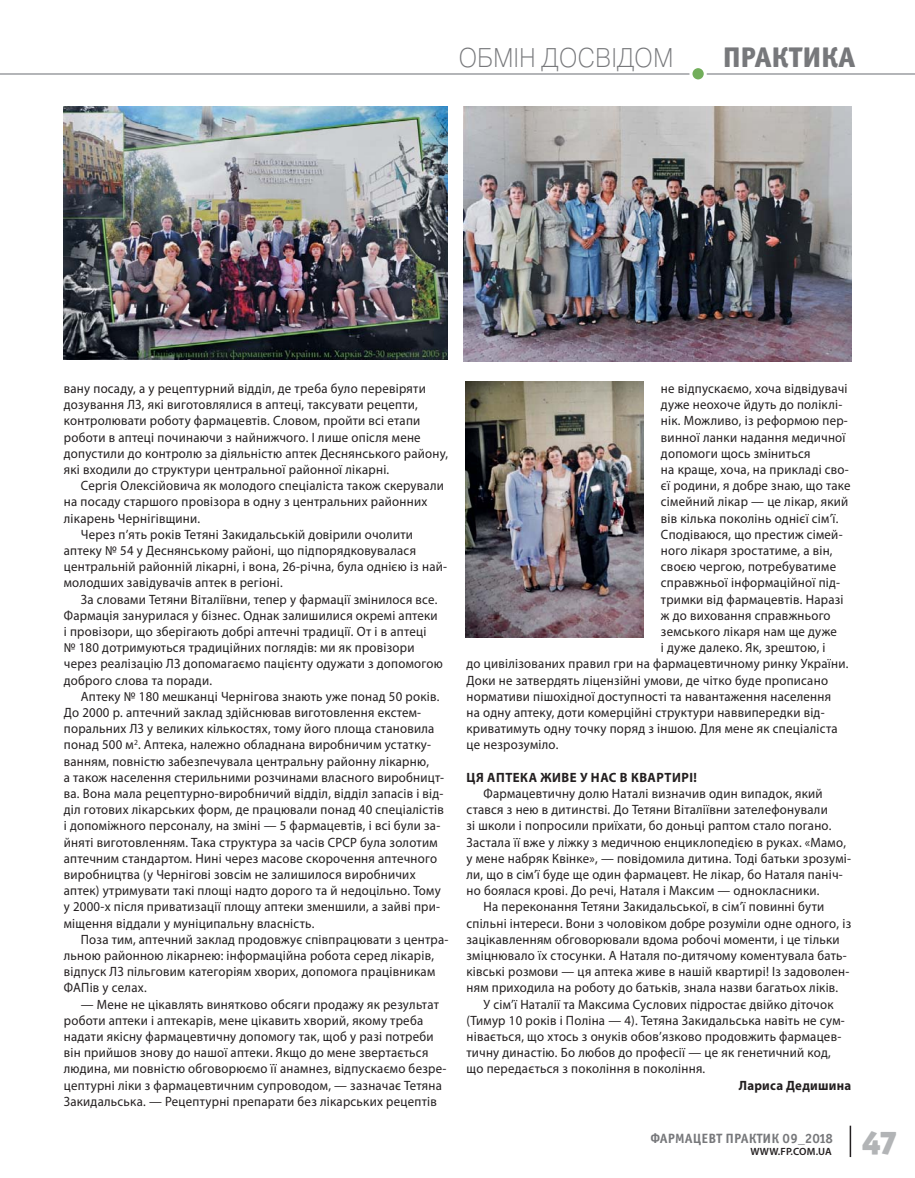
<style>
.page{position:relative;width:915px;height:1178px;background:#fff}
.page>*{position:absolute;margin:0;border:0;box-sizing:border-box;transform-origin:0 0}
.t1{font:33px "Officina Sans Black ITC";color:#b2b4b6}
.t2{font:28.5px "Officina Sans Extra Bold ITC";letter-spacing:.01em;color:#77787b}
.t3{font:27px "Pragmatica Light C";color:#77787b;scale:.9 1}
.t4{font:13.5px/16.2px "Myriad Pro";letter-spacing:.02em;color:#231f20;scale:.95 1}
.t5{font:700 13.5px "Myriad Pro";letter-spacing:.04em;color:#231f20;scale:.95 1}
.t6{font:13.5px "Officina Sans Bold ITC";letter-spacing:.01em;color:#77787b}
.t7{font:700 13.5px "Myriad Pro";letter-spacing:.02em;color:#231f20;scale:.95 1}
.t8{font:600 10.5px "Myriad Pro";letter-spacing:.02em;color:#231f20}
</style>
<div class="page">
<img style="left:465px;top:382px;width:178px;height:255px">
<img style="left:463px;top:106px;width:387px;height:255px">
<img style="left:64px;top:106px;width:383px;height:254px">
<hr style="left:849px;top:1125px;width:1px;height:32px;background:#231f20">
<hr style="left:0;top:73px;width:914px;height:2px;background:#afb1b4">
<div style="left:690px;top:67px;width:15px;height:14px;background:#72ae5b;border-radius:50%"></div>
<div style="left:689px;top:65px;width:17px;height:17px;border:3px solid #fff;border-radius:50%"></div>
<h3 class="t3" style="left:458px;top:48px;width:241px">ОБМІН ДОСВІДОМ</h3>
<h2 class="t2" style="left:723px;top:47px;width:133px">ПРАКТИКА</h2>
<p class="t4" style="left:64px;top:382px;width:406px">вану посаду, а у рецептурний відділ, де треба було перевіряти дозування ЛЗ, які виготовлялися в аптеці, таксувати рецепти, контролювати роботу фармацевтів. Словом, пройти всі етапи роботи в аптеці починаючи з найнижчого. І лише опісля мене допустили до контролю за діяльністю аптек Деснянського району, які входили до структури центральної районної лікарні.</p>
<p class="t4" style="left:81px;top:479px;width:383px">Сергія Олексійовича як молодого спеціаліста також скерували</p>
<p class="t4" style="left:64px;top:495px;width:384px">на посаду старшого провізора в одну з центральних районних</p>
<p class="t4" style="left:64px;top:511px;width:145px">лікарень Чернігівщини.</p>
<p class="t4" style="left:81px;top:527px;width:351px">Через п’ять років Тетяні Закидальській довірили очолити</p>
<p class="t4" style="left:64px;top:544px;width:372px">аптеку № 54 у Деснянському районі, що підпорядковувалася</p>
<p class="t4" style="left:64px;top:560px;width:405px">центральній районній лікарні, і вона, 26-річна, була однією із най-</p>
<p class="t4" style="left:64px;top:576px;width:232px">молодших завідувачів аптек в регіоні.</p>
<p class="t4" style="left:81px;top:592px;width:377px">За словами Тетяни Віталіївни, тепер у фармації змінилося все.</p>
<p class="t4" style="left:64px;top:608px;width:395px">Фармація занурилася у бізнес. Однак залишилися окремі аптеки</p>
<p class="t4" style="left:64px;top:625px;width:383px">і провізори, що зберігають добрі аптечні традиції. От і в аптеці</p>
<p class="t4" style="left:64px;top:641px;width:370px">№ 180 дотримуються традиційних поглядів: ми як провізори</p>
<p class="t4" style="left:64px;top:657px;width:400px">через реалізацію ЛЗ допомагаємо пацієнту одужати з допомогою</p>
<p class="t4" style="left:64px;top:673px;width:157px">доброго слова та поради.</p>
<p class="t4" style="left:81px;top:689px;width:379px">Аптеку № 180 мешканці Чернігова знають уже понад 50 років.</p>
<p class="t4" style="left:64px;top:706px;width:377px">До 2000 р. аптечний заклад здійснював виготовлення екстем-</p>
<p class="t4" style="left:64px;top:722px;width:391px">поральних ЛЗ у великих кількостях, тому його площа становила</p>
<p class="t4" style="left:64px;top:738px;width:388px">понад 500 м<sup>2</sup>. Аптека, належно обладнана виробничим устатку-</p>
<p class="t4" style="left:64px;top:754px;width:386px">ванням, повністю забезпечувала центральну районну лікарню,</p>
<p class="t4" style="left:64px;top:770px;width:402px">а також населення стерильними розчинами власного виробницт-</p>
<p class="t4" style="left:64px;top:787px;width:401px">ва. Вона мала рецептурно-виробничий відділ, відділ запасів і від-</p>
<p class="t4" style="left:64px;top:803px;width:401px">діл готових лікарських форм, де працювали понад 40 спеціалістів</p>
<p class="t4" style="left:64px;top:819px;width:397px">і допоміжного персоналу, на зміні — 5 фармацевтів, і всі були за-</p>
<p class="t4" style="left:64px;top:835px;width:395px">йняті виготовленням. Така структура за часів СРСР була золотим</p>
<p class="t4" style="left:64px;top:851px;width:394px">аптечним стандартом. Нині через масове скорочення аптечного</p>
<p class="t4" style="left:64px;top:868px;width:371px">виробництва (у Чернігові зовсім не залишилося виробничих</p>
<p class="t4" style="left:64px;top:884px;width:398px">аптек) утримувати такі площі надто дорого та й недоцільно. Тому</p>
<p class="t4" style="left:64px;top:900px;width:397px">у 2000-х після приватизації площу аптеки зменшили, а зайві при-</p>
<p class="t4" style="left:64px;top:916px;width:265px">міщення віддали у муніципальну власність.</p>
<p class="t4" style="left:81px;top:932px;width:388px">Поза тим, аптечний заклад продовжує співпрацювати з центра-</p>
<p class="t4" style="left:64px;top:949px;width:391px">льною районною лікарнею: інформаційна робота серед лікарів,</p>
<p class="t4" style="left:64px;top:965px;width:392px">відпуск ЛЗ пільговим категоріям хворих, допомога працівникам</p>
<p class="t4" style="left:64px;top:981px;width:89px">ФАПів у селах.</p>
<p class="t4" style="left:64px;top:997px;width:404px;text-indent:17px">— Мене не цікавлять винятково обсяги продажу як результат роботи аптеки і аптекарів, мене цікавить хворий, якому треба надати якісну фармацевтичну допомогу так, щоб у разі потреби він прийшов знову до нашої аптеки. Якщо до мене звертається людина, ми повністю обговорюємо її анамнез, відпускаємо безре&shy;цептурні ліки з фармацевтичним супроводом, — зазначає Тетяна Закидальська. — Рецептурні препарати без лікарських рецептів</p>
<p class="t4" style="left:660px;top:382px;width:198px">не відпускаємо, хоча відвідувачі</p>
<p class="t4" style="left:660px;top:398px;width:192px">дуже неохоче йдуть до поліклі-</p>
<p class="t4" style="left:660px;top:414px;width:198px">нік. Можливо, із реформою пер-</p>
<p class="t4" style="left:660px;top:430px;width:196px">винної ланки надання медичної</p>
<p class="t4" style="left:660px;top:446px;width:159px">допомоги щось зміниться</p>
<p class="t4" style="left:660px;top:463px;width:199px">на краще, хоча, на прикладі сво-</p>
<p class="t4" style="left:660px;top:479px;width:201px">єї родини, я добре знаю, що таке</p>
<p class="t4" style="left:660px;top:495px;width:198px">сімейний лікар — це лікар, який</p>
<p class="t4" style="left:660px;top:511px;width:188px">вів кілька поколінь однієї сім’ї.</p>
<p class="t4" style="left:660px;top:527px;width:193px">Сподіваюся, що престиж сімей-</p>
<p class="t4" style="left:660px;top:544px;width:182px">ного лікаря зростатиме, а він,</p>
<p class="t4" style="left:660px;top:560px;width:186px">своєю чергою, потребуватиме</p>
<p class="t4" style="left:660px;top:576px;width:190px">справжньої інформаційної під-</p>
<p class="t4" style="left:660px;top:592px;width:194px">тримки від фармацевтів. Наразі</p>
<p class="t4" style="left:660px;top:608px;width:180px">ж до виховання справжнього</p>
<p class="t4" style="left:660px;top:625px;width:186px">земського лікаря нам ще дуже</p>
<p class="t4" style="left:660px;top:641px;width:175px">і дуже далеко. Як, зрештою, і</p>
<p class="t4" style="left:466px;top:657px;width:403px">до цивілізованих правил гри на фармацевтичному ринку України.</p>
<p class="t4" style="left:466px;top:673px;width:382px">Доки не затвердять ліцензійні умови, де чітко буде прописано</p>
<p class="t4" style="left:466px;top:689px;width:385px">нормативи пішохідної доступності та навантаження населення</p>
<p class="t4" style="left:466px;top:706px;width:378px">на одну аптеку, доти комерційні структури наввипередки від-</p>
<p class="t4" style="left:466px;top:722px;width:392px">криватимуть одну точку поряд з іншою. Для мене як спеціаліста</p>
<p class="t4" style="left:466px;top:738px;width:98px">це незрозуміло.</p>
<p class="t5" style="left:466px;top:772px;width:244px">ЦЯ АПТЕКА ЖИВЕ У НАС В КВАРТИРІ!</p>
<p class="t4" style="left:483px;top:787px;width:358px">Фармацевтичну долю Наталі визначив один випадок, який</p>
<p class="t4" style="left:466px;top:803px;width:381px">стався з нею в дитинстві. До Тетяни Віталіївни зателефонували</p>
<p class="t4" style="left:466px;top:819px;width:385px">зі школи і попросили приїхати, бо доньці раптом стало погано.</p>
<p class="t4" style="left:466px;top:835px;width:401px">Застала її вже у ліжку з медичною енциклопедією в руках. «Мамо,</p>
<p class="t4" style="left:466px;top:851px;width:406px">у мене набряк Квінке», — повідомила дитина. Тоді батьки зрозумі-</p>
<p class="t4" style="left:466px;top:868px;width:397px">ли, що в сім’ї буде ще один фармацевт. Не лікар, бо Наталя паніч-</p>
<p class="t4" style="left:466px;top:884px;width:373px">но боялася крові. До речі, Наталя і Максим — однокласники.</p>
<p class="t4" style="left:483px;top:900px;width:360px">На переконання Тетяни Закидальської, в сім’ї повинні бути</p>
<p class="t4" style="left:466px;top:916px;width:406px">спільні інтереси. Вони з чоловіком добре розуміли одне одного, із</p>
<p class="t4" style="left:466px;top:932px;width:394px">зацікавленням обговорювали вдома робочі моменти, і це тільки</p>
<p class="t4" style="left:466px;top:949px;width:402px">зміцнювало їх стосунки. А Наталя по-дитячому коментувала бать-</p>
<p class="t4" style="left:466px;top:965px;width:404px">ківські розмови — ця аптека живе в нашій квартирі! Із задоволен-</p>
<p class="t4" style="left:466px;top:981px;width:392px">ням приходила на роботу до батьків, знала назви багатьох ліків.</p>
<p class="t4" style="left:483px;top:997px;width:370px">У сім’ї Наталії та Максима Суслових підростає двійко діточок</p>
<p class="t4" style="left:466px;top:1013px;width:399px">(Тимур 10 років і Поліна — 4). Тетяна Закидальська навіть не сум-</p>
<p class="t4" style="left:466px;top:1030px;width:396px">нівається, що хтось з онуків обов’язково продовжить фармацев-</p>
<p class="t4" style="left:466px;top:1046px;width:385px">тичну династію. Бо любов до професії — це як генетичний код,</p>
<p class="t4" style="left:466px;top:1062px;width:253px">що передається з покоління в покоління.</p>
<p class="t7" style="left:738px;top:1080px;width:120px">Лариса Дедишина</p>
<p class="t6" style="left:650px;top:1133px;width:184px">ФАРМАЦЕВТ ПРАКТИК 09_2018</p>
<h1 class="t1" style="left:861px;top:1131px;width:37px">47</h1>
<p class="t8" style="left:750px;top:1147px;width:83px">WWW.FP.COM.UA</p>
</div>
